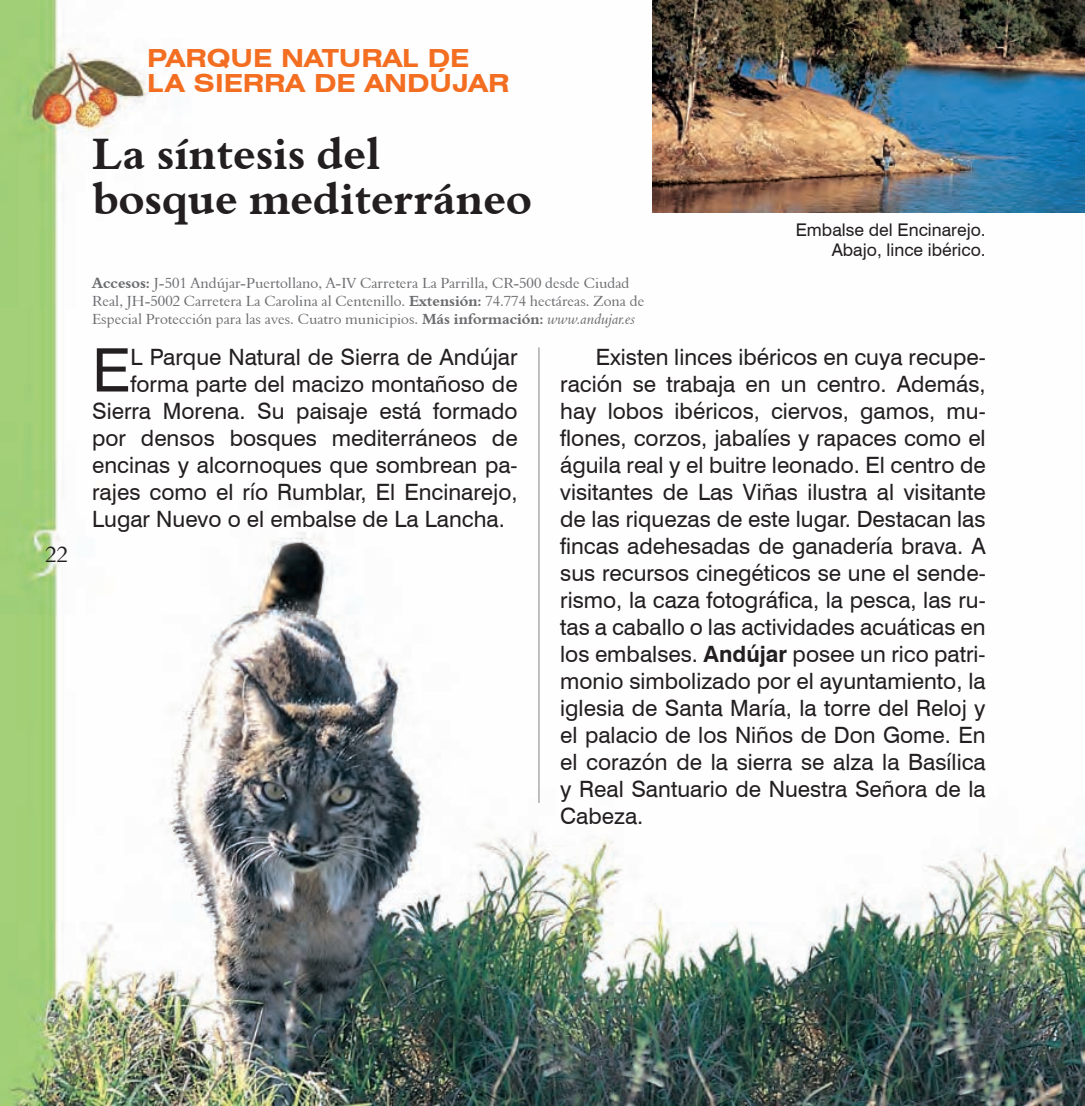
<style>
.page{position:relative;width:1085px;height:1106px;background:#fff}
.page>*{position:absolute;margin:0;border:0;box-sizing:border-box;transform-origin:0 0}
.t1{font:60px "Swiss 721 BT";color:#231f20}
.t2{font:45px/45px "Aldine 401 BT Bold A";color:#231f20}
.t3{font:700 expanded 25px/25px "Swiss 721 BT";color:#f36e21}
.t4{font:22.5px/27px "Swiss 721 BT";color:#231f20;text-align:justify}
.t5{font:22.5px "Aldine 401 BT Roman A";color:#231f20}
.t6{font:17.5px/20px "Swiss 721 BT";color:#231f20;text-align:right}
.t7{font:15px/18px "Aldine 401 BT Roman A";color:#6c6d70}
.s1{font-family:"Aldine 401 BT Bold A"}
.s2{font-family:"Aldine 401 BT Italic A"}
.s3{font-weight:700}
</style>
<div class="page">
<img style="left:0;top:0;width:1084px;height:1106px">
<hr style="left:538px;top:347px;width:1px;height:456px;background:#808285">
<img style="left:652px;top:0;width:432px;height:213px">
<p class="t5" style="left:46px;top:540px;width:24px">22</p>
<p class="t3" style="left:147px;top:46px;width:364px">PARQUE NATURAL DE<br>LA SIERRA DE ANDÚJAR</p>
<h2 class="t2" style="left:92px;top:131px;width:441px">La síntesis del bosque mediterráneo</h2>
<p class="t6" style="left:795px;top:220px;width:191px">Embalse del Encinarejo.<br>Abajo, lince ibérico.</p>
<p class="t7" style="left:92px;top:274px;width:553px"><span class="s1">Accesos:</span> J-501 Andújar-Puertollano, A-IV Carretera La Parrilla, CR-500 desde Ciudad<br>Real, JH-5002 Carretera La Carolina al Centenillo. <span class="s1">Extensión:</span> 74.774 hectáreas. Zona de<br>Especial Protección para las aves. Cuatro municipios. <span class="s1">Más información:</span> <span class="s2">www.andujar.es</span></p>
<p class="t4" style="left:560px;top:343px;width:427px;text-indent:35px">Existen linces ibéricos en cuya recupe&shy;ración se trabaja en un centro. Además, hay lobos ibéricos, ciervos, gamos, mu&shy;flones, corzos, jabalíes y rapaces como el águila real y el buitre leonado. El centro de visitantes de Las Viñas ilustra al visitante de las riquezas de este lugar. Destacan las fincas adehesadas de ganadería brava. A sus recursos cinegéticos se une el sende&shy;rismo, la caza fotográfica, la pesca, las ru&shy;tas a caballo o las actividades acuáticas en los embalses. <span class="s3">Andújar</span> posee un rico patri&shy;monio simbolizado por el ayuntamiento, la iglesia de Santa María, la torre del Reloj y el palacio de los Niños de Don Gome. En el corazón de la sierra se alza la Basílica y Real Santuario de Nuestra Señora de la Cabeza.</p>
<h1 class="t1" style="left:92px;top:334px;width:40px">E</h1>
<p class="t4" style="left:131px;top:343px;width:388px">L Parque Natural de Sierra de Andújar</p>
<p class="t4" style="left:131px;top:370px;width:388px">forma parte del macizo montañoso de</p>
<p class="t4" style="left:92px;top:397px;width:427px">Sierra Morena. Su paisaje está formado</p>
<p class="t4" style="left:92px;top:424px;width:427px">por densos bosques mediterráneos de</p>
<p class="t4" style="left:92px;top:451px;width:427px">encinas y alcornoques que sombrean pa-</p>
<p class="t4" style="left:92px;top:478px;width:427px">rajes como el río Rumblar, El Encinarejo,</p>
<p class="t4" style="left:92px;top:505px;width:414px">Lugar Nuevo o el embalse de La Lancha.</p>
</div>
